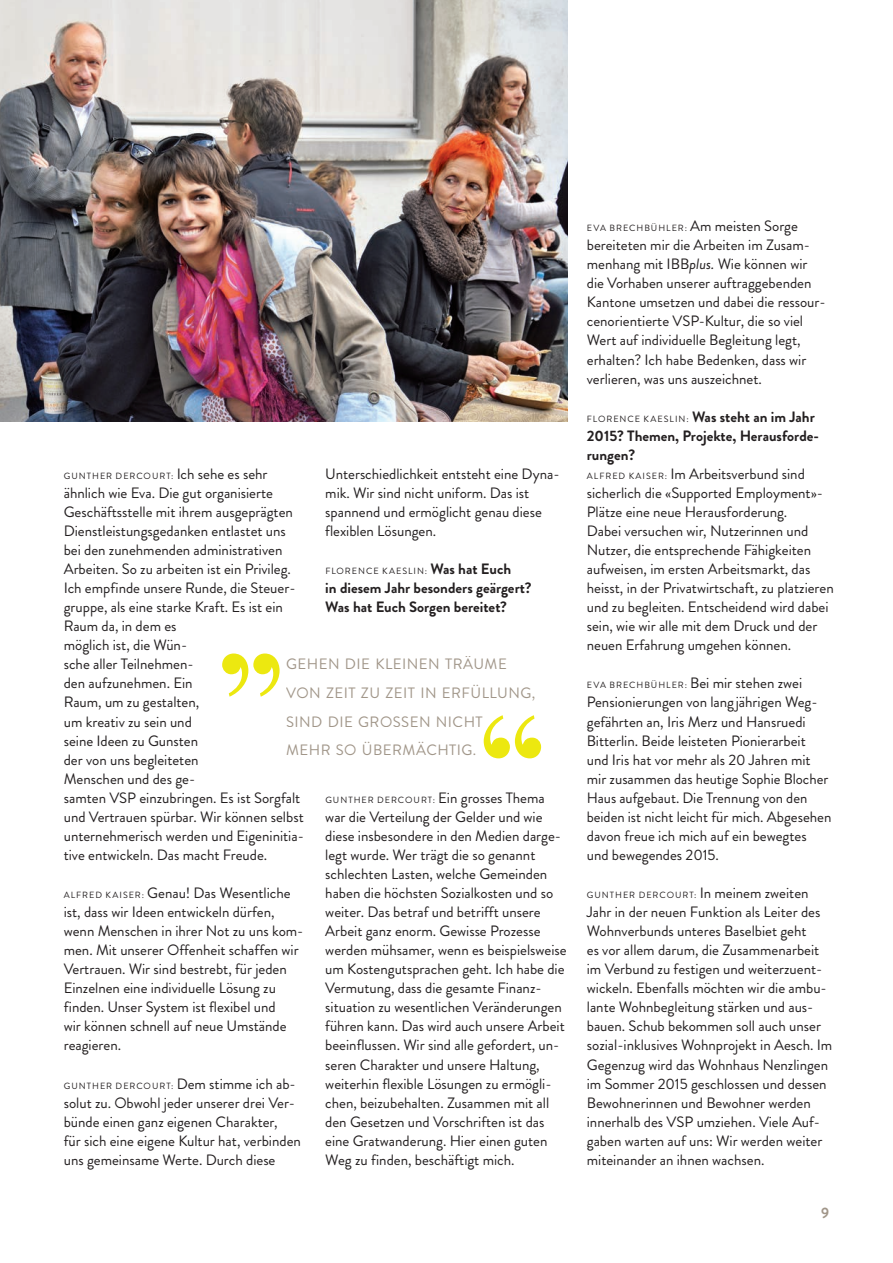
<style>
.page{position:relative;width:893px;height:1263px;background:#fff}
.page>*{position:absolute;margin:0;border:0;box-sizing:border-box;transform-origin:0 0}
.t1{font:15px/19px "Brandon Grotesque";color:#231f20}
.t2{font:15px/28.5px "Brandon Grotesque";letter-spacing:.03em;color:#a19689}
.t3{font:700 15px/19px "Brandon Grotesque";color:#231f20}
.t4{font:700 15px "Brandon Grotesque";color:#a19689}
.t5{font:9px "Brandon Grotesque";letter-spacing:.11em;color:#231f20}
.s1{font-size:15px}
.s2{font-size:9px}
.s3{font-weight:700;font-size:15px}
.s4{font-style:italic}
.s5{font-weight:700}
</style>
<div class="page">
<img style="left:0;top:0;width:568px;height:422px">
<svg style="left:484px;top:715px;width:57px;height:43px"></svg>
<svg style="left:222px;top:653px;width:58px;height:44px"></svg>
<p class="t5" style="left:64px;top:469px;width:205px">GUNTHER DERCOURT: <span class="s1">Ich sehe es sehr</span></p>
<p class="t1" style="left:64px;top:483px;width:242px">ähnlich wie Eva. Die gut organisierte<br>Ge schäfts stelle mit ihrem ausgeprägten<br>Dienstleistungsgedanken entlastet uns bei den zunehmenden administrativen<br>Arbeiten. So zu arbeiten ist ein Privileg.<br>Ich empfinde unsere Runde, die Steuer&shy;gruppe, als eine starke Kraft. Es ist ein<br>Raum da, in dem es<br>möglich ist, die Wün-<br>sche aller Teilnehmen-<br>den aufzunehmen. Ein<br>Raum, um zu gestalten,<br>um kreativ zu sein und<br>seine Ideen zu Gunsten<br>der von uns begleiteten<br>Menschen und des ge-<br>samten VSP einzubringen. Es ist Sorgfalt und Vertrauen spürbar. Wir können selbst unternehmerisch werden und Eigeninitia&shy;tive entwickeln. Das macht Freude.</p>
<p class="t1" style="left:64px;top:883px;width:241px"><span class="s2">ALFRED KAISER:</span> Genau! Das Wesentliche ist, dass wir Ideen entwickeln dürfen, wenn Menschen in ihrer Not zu uns kom&shy;men. Mit unserer Offenheit schaffen wir Vertrauen. Wir sind bestrebt, für jeden Einzelnen eine individuelle Lösung zu finden. Unser System ist flexibel und<br>wir können schnell auf neue Umstände reagieren.</p>
<p class="t5" style="left:64px;top:1079px;width:233px">GUNTHER DERCOURT: <span class="s1">Dem stimme ich ab-</span></p>
<p class="t1" style="left:64px;top:1093px;width:239px">solut zu. Obwohl jeder unserer drei Ver&shy;bünde einen ganz eigenen Charakter,<br>für sich eine eigene Kultur hat, verbinden uns gemeinsame Werte. Durch diese</p>
<p class="t1" style="left:325px;top:464px;width:236px">Unterschiedlichkeit entsteht eine Dyna&shy;mik. Wir sind nicht uniform. Das ist spannend und ermöglicht genau diese flexiblen Lösungen.</p>
<p class="t5" style="left:325px;top:565px;width:187px">FLORENCE KAESLIN: <span class="s3">Was hat Euch</span></p>
<p class="t3" style="left:325px;top:579px;width:208px">in diesem Jahr besonders geärgert?<br>Was hat Euch Sorgen bereitet?</p>
<p class="t2" style="left:286px;top:650px;width:251px">GEHEN DIE KLEINEN TRÄUME<br>VON ZEIT ZU ZEIT IN ERFÜLLUNG,<br>SIND DIE GROSSEN NICHT<br>MEHR SO ÜBERMÄCHTIG.</p>
<p class="t5" style="left:325px;top:793px;width:221px">GUNTHER DERCOURT: <span class="s1">Ein grosses Thema</span></p>
<p class="t1" style="left:325px;top:807px;width:243px">war die Verteilung der Gelder und wie diese insbesondere in den Medien darge&shy;legt wurde. Wer trägt die so genannt schlechten Lasten, welche Gemeinden haben die höchsten Sozialkosten und so weiter. Das betraf und betrifft unsere Arbeit ganz enorm. Gewisse Prozesse werden mühsamer, wenn es beispielsweise um Kostengutsprachen geht. Ich habe die Vermutung, dass die gesamte Finanz&shy;situation zu wesentlichen Veränderungen führen kann. Das wird auch unsere Arbeit beeinflussen. Wir sind alle gefordert, un&shy;seren Charakter und unsere Haltung, weiterhin flexible Lösungen zu ermögli&shy;chen, beizubehalten. Zusammen mit all den Gesetzen und Vorschriften ist das eine Gratwanderung. Hier einen guten Weg zu finden, beschäftigt mich.</p>
<p class="t5" style="left:587px;top:222px;width:213px">EVA BRECHBÜHLER: <span class="s1">Am meisten Sorge</span></p>
<p class="t1" style="left:587px;top:236px;width:240px">be reiteten mir die Arbeiten im Zusam&shy;menhang mit IBB<span class="s4">plus.</span> Wie können wir die Vorhaben unserer auftraggebenden Kantone umsetzen und dabei die ressour&shy;cenorientierte VSP-Kultur, die so viel Wert auf individuelle Begleitung legt, erhalten? Ich habe Bedenken, dass wir verlieren, was uns auszeichnet.</p>
<p class="t5" style="left:587px;top:412px;width:229px">FLORENCE KAESLIN: <span class="s3">Was steht an im Jahr</span></p>
<p class="t1" style="left:587px;top:426px;width:248px"><span class="s5">2015? Themen, Projekte, Herausforde&shy;rungen?<br></span><span class="s2">ALFRED KAISER:</span> Im Arbeitsverbund sind sicherlich die «Supported Employment»- Plätze eine neue Herausforderung.<br>Dabei versuchen wir, Nutzerinnen und Nutzer, die entsprechende Fähigkeiten aufweisen, im ersten Arbeitsmarkt, das heisst, in der Privatwirtschaft, zu platzieren und zu begleiten. Entscheidend wird dabei sein, wie wir alle mit dem Druck und der neuen Erfahrung umgehen können.</p>
<p class="t1" style="left:587px;top:674px;width:246px"><span class="s2">EVA BRECHBÜHLER:</span> Bei mir stehen zwei Pensionierungen von langjährigen Weg&shy;gefährten an, Iris Merz und Hansruedi Bitterlin. Beide leisteten Pionierarbeit<br>und Iris hat vor mehr als 20 Jahren mit mir zusammen das heutige Sophie Blocher Haus aufgebaut. Die Trennung von den beiden ist nicht leicht für mich. Abgesehen davon freue ich mich auf ein bewegtes und bewegendes 2015.</p>
<p class="t5" style="left:587px;top:889px;width:223px">GUNTHER DERCOURT: <span class="s1">In meinem zweiten</span></p>
<p class="t1" style="left:587px;top:902px;width:247px">Jahr in der neuen Funktion als Leiter des Wohnverbunds unteres Baselbiet geht<br>es vor allem darum, die Zusammenarbeit im Verbund zu festigen und weiterzuent&shy;wickeln. Ebenfalls möchten wir die ambu&shy;lante Wohnbegleitung stärken und aus&shy;bauen. Schub bekommen soll auch unser sozial-inklusives Wohnprojekt in Aesch. Im Gegenzug wird das Wohnhaus Nenzlingen im Sommer 2015 geschlossen und dessen Bewohnerinnen und Bewohner werden innerhalb des VSP umziehen. Viele Auf&shy;gaben warten auf uns: Wir werden weiter miteinander an ihnen wachsen.</p>
<p class="t4" style="left:821px;top:1203px;width:10px">9</p>
</div>
